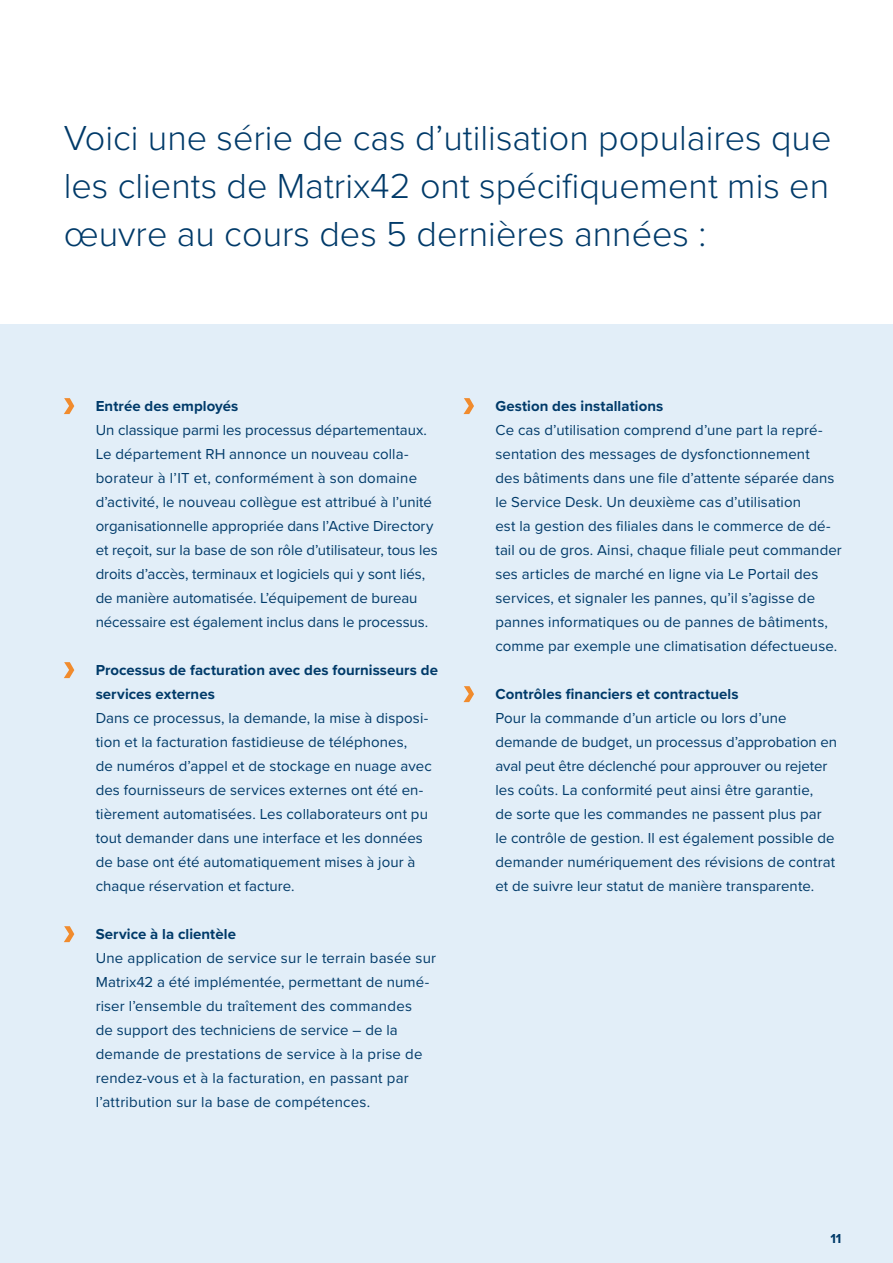
<style>
.page{position:relative;width:893px;height:1263px;background:#fff}
.page>*{position:absolute;margin:0;border:0;box-sizing:border-box;transform-origin:0 0}
.t1{font:300 36px/48px "Proxima Nova";color:#003a69;text-align:justify}
.t2{font:15px/24px "Proxima Nova";letter-spacing:.005em;color:#003a69}
.t3{font:700 15px/24px "Proxima Nova";letter-spacing:.005em;color:#003a69}
.t4{font:700 13.5px "Proxima Nova";color:#003a69}
</style>
<div class="page">
<div style="left:0;top:325px;width:893px;height:938px;background:#e2eef8"></div>
<svg style="left:64px;top:398px;width:10px;height:16px"></svg>
<svg style="left:64px;top:662px;width:10px;height:16px"></svg>
<svg style="left:64px;top:926px;width:10px;height:16px"></svg>
<svg style="left:463px;top:398px;width:11px;height:16px"></svg>
<svg style="left:463px;top:686px;width:11px;height:16px"></svg>
<h1 class="t1" style="left:64px;top:112px;width:769px">Voici une série de cas d’utilisation populaires que les clients de Matrix42 ont spécifiquement mis en œuvre au cours des 5 dernières années :</h1>
<p class="t3" style="left:96px;top:394px;width:144px">Entrée des employés</p>
<p class="t2" style="left:96px;top:417px;width:344px">Un classique parmi les processus départementaux.<br>Le département RH annonce un nouveau colla&shy;borateur à l’IT et, conformément à son domaine d’activité, le nouveau collègue est attribué à l’unité organisationnelle appropriée dans l’Active Directory et reçoit, sur la base de son rôle d’utilisateur, tous les droits d’accès, terminaux et logiciels qui y sont liés, de manière automatisée. L’équipement de bureau nécessaire est également inclus dans le processus.</p>
<p class="t3" style="left:96px;top:658px;width:344px">Processus de facturation avec des fournisseurs de services externes</p>
<p class="t2" style="left:96px;top:705px;width:338px">Dans ce processus, la demande, la mise à disposi&shy;tion et la facturation fastidieuse de téléphones,<br>de numéros d’appel et de stockage en nuage avec des fournisseurs de services externes ont été en&shy;tièrement automatisées. Les collaborateurs ont pu tout demander dans une interface et les données de base ont été automatiquement mises à jour à chaque réservation et facture.</p>
<p class="t3" style="left:96px;top:922px;width:142px">Service à la clientèle</p>
<p class="t2" style="left:96px;top:945px;width:342px">Une application de service sur le terrain basée sur Matrix42 a été implémentée, permettant de numé&shy;riser l’ensemble du traîtement des commandes<br>de support des techniciens de service – de la demande de prestations de service à la prise de rendez-vous et à la facturation, en passant par l’attribution sur la base de compétences.</p>
<p class="t3" style="left:495px;top:394px;width:169px">Gestion des installations</p>
<p class="t2" style="left:495px;top:417px;width:348px">Ce cas d’utilisation comprend d’une part la repré&shy;sentation des messages de dysfonctionnement<br>des bâtiments dans une file d’attente séparée dans le Service Desk. Un deuxième cas d’utilisation<br>est la gestion des filiales dans le commerce de dé&shy;tail ou de gros. Ainsi, chaque filiale peut commander ses articles de marché en ligne via Le Portail des services, et signaler les pannes, qu’il s’agisse de pannes informatiques ou de pannes de bâtiments, comme par exemple une climatisation défectueuse.</p>
<p class="t3" style="left:495px;top:682px;width:245px">Contrôles financiers et contractuels</p>
<p class="t2" style="left:495px;top:705px;width:343px">Pour la commande d’un article ou lors d’une demande de budget, un processus d’approbation en aval peut être déclenché pour approuver ou rejeter les coûts. La conformité peut ainsi être garantie,<br>de sorte que les commandes ne passent plus par le contrôle de gestion. Il est également possible de demander numériquement des révisions de contrat et de suivre leur statut de manière transparente.</p>
<p class="t4" style="left:830px;top:1228px;width:13px">11</p>
</div>
